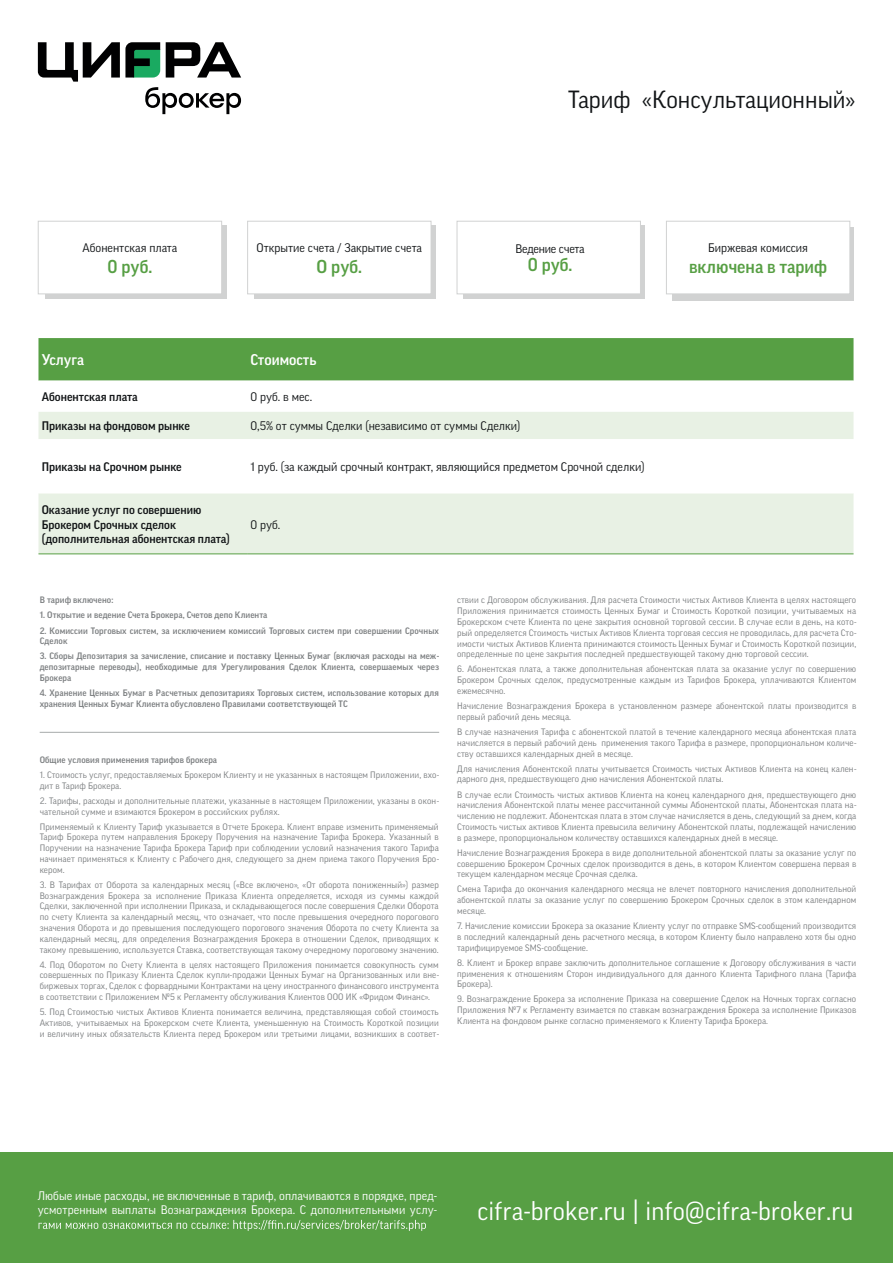
<style>
.page{position:relative;width:893px;height:1263px;background:#fff}
.page>*{position:absolute;margin:0;border:0;box-sizing:border-box;transform-origin:0 0}
.t1{font:25.2px "Good Pro";letter-spacing:.01em;color:#fff}
.t2{font:24px "Good Pro";color:#111416}
.t3{font:500 18px "Good Pro";color:#579f44}
.t4{font:500 15px "Good Pro";color:#fff}
.t5{font:12px "Good Pro";color:#111416}
.t6{font:500 12px/14.4px "Good Pro";color:#111416}
.t7{font:12px/14.4px "Good Pro";letter-spacing:.01em;color:#fff}
.t8{font:12px "Good Pro";letter-spacing:-.02em;color:#111416}
.t9{font:9px/10.8px "Good Pro";letter-spacing:.01em;color:#7c7f81;text-align:justify}
.t10{font:500 9px/10.8px "Good Pro";letter-spacing:.01em;color:#7c7f81}
</style>
<div class="page">
<svg style="left:38px;top:42px;width:203px;height:72px"></svg>
<div style="left:0;top:1152px;width:893px;height:111px;background:#579f44"></div>
<div style="left:38px;top:338px;width:815px;height:43px;background:#579f44"></div>
<div style="left:38px;top:412px;width:815px;height:141px;background:#e8f1e4"></div>
<svg style="left:38px;top:439px;width:815px;height:54px"></svg>
<hr style="left:38px;top:553px;width:209px;height:1px;background:#579f44">
<hr style="left:247px;top:553px;width:606px;height:1px;background:#579f44">
<div style="left:45px;top:225px;width:182px;height:74px;background:#d1d2d2"></div>
<div style="left:38px;top:221px;width:184px;height:73px;background:#fff"></div>
<div style="left:38px;top:221px;width:184px;height:73px;border:1px solid #d1d2d2"></div>
<div style="left:254px;top:225px;width:182px;height:74px;background:#d1d2d2"></div>
<div style="left:248px;top:221px;width:183px;height:73px;background:#fff"></div>
<div style="left:247px;top:221px;width:185px;height:73px;border:1px solid #d1d2d2"></div>
<div style="left:463px;top:225px;width:182px;height:74px;background:#d1d2d2"></div>
<div style="left:457px;top:221px;width:183px;height:73px;background:#fff"></div>
<div style="left:457px;top:221px;width:184px;height:73px;border:1px solid #d1d2d2"></div>
<div style="left:672px;top:227px;width:181px;height:74px;background:#d1d2d2"></div>
<div style="left:666px;top:221px;width:184px;height:73px;background:#fff"></div>
<div style="left:666px;top:221px;width:184px;height:73px;border:1px solid #d1d2d2"></div>
<svg style="left:39px;top:1220px;width:387px;height:11px"></svg>
<hr style="left:40px;top:732px;width:399px;height:1px;background:#a7aaaa">
<h3 class="t5" style="left:83px;top:240px;width:96px">Абонентская плата</h3>
<h3 class="t3" style="left:108px;top:257px;width:46px">0 руб.</h3>
<h3 class="t5" style="left:257px;top:240px;width:167px">Открытие счета / Закрытие счета</h3>
<h3 class="t3" style="left:317px;top:257px;width:47px">О руб.</h3>
<h2 class="t2" style="left:568px;top:86px;width:289px">Тариф «Консультационный»</h2>
<h3 class="t8" style="left:516px;top:242px;width:71px">Ведение счета</h3>
<h3 class="t3" style="left:528px;top:255px;width:46px">0 руб.</h3>
<h3 class="t5" style="left:708px;top:240px;width:101px">Биржевая комиссия</h3>
<h3 class="t3" style="left:689px;top:257px;width:140px">включена в тариф</h3>
<h3 class="t4" style="left:42px;top:352px;width:44px">Услуга</h3>
<h3 class="t4" style="left:250px;top:352px;width:68px">Стоимость</h3>
<h3 class="t6" style="left:42px;top:390px;width:97px">Абонентская плата</h3>
<h3 class="t5" style="left:250px;top:390px;width:63px">0 руб. в мес.</h3>
<h3 class="t6" style="left:42px;top:419px;width:150px">Приказы на фондовом рынке</h3>
<h3 class="t5" style="left:250px;top:419px;width:271px">0,5% от суммы Сделки (независимо от суммы Сделки)</h3>
<h3 class="t6" style="left:42px;top:460px;width:141px">Приказы на Срочном рынке</h3>
<h3 class="t5" style="left:250px;top:460px;width:396px">1 руб. (за каждый срочный контракт, являющийся предметом Срочной сделки)</h3>
<h3 class="t6" style="left:42px;top:503px;width:190px">Оказание услуг по совершению<br>Брокером Срочных сделок (дополнительная абонентская плата)</h3>
<h3 class="t5" style="left:250px;top:517px;width:31px">0 руб.</h3>
<p class="t10" style="left:40px;top:595px;width:75px">В тариф включено:</p>
<p class="t10" style="left:40px;top:610px;width:229px">1. Открытие и ведение Счета Брокера, Счетов депо Клиента</p>
<p class="t10" style="left:40px;top:625px;width:401px">2. Комиссии Торговых систем, за исключением комиссий Торговых систем при совершении Срочных<br>Сделок</p>
<p class="t10" style="left:40px;top:651px;width:401px;text-align:justify">3. Сборы Депозитария за зачисление, списание и поставку Ценных Бумаг (включая расходы на меж&shy;депозитарные переводы), необходимые для Урегулирования Сделок Клиента, совершаемых через Брокера</p>
<p class="t10" style="left:40px;top:687px;width:401px">4. Хранение Ценных Бумаг в Расчетных депозитариях Торговых систем, использование которых для хранения Ценных Бумаг Клиента обусловлено Правилами соответствующей ТС</p>
<p class="t10" style="left:40px;top:754px;width:179px">Общие условия применения тарифов брокера</p>
<p class="t9" style="left:40px;top:769px;width:401px">1. Стоимость услуг, предоставляемых Брокером Клиенту и не указанных в настоящем Приложении, вхо&shy;дит в Тариф Брокера.</p>
<p class="t9" style="left:40px;top:795px;width:401px">2. Тарифы, расходы и дополнительные платежи, указанные в настоящем Приложении, указаны в окон&shy;чательной сумме и взимаются Брокером в российских рублях.</p>
<p class="t9" style="left:40px;top:821px;width:401px">Применяемый к Клиенту Тариф указывается в Отчете Брокера. Клиент вправе изменить применяемый Тариф Брокера путем направления Брокеру Поручения на назначение Тарифа Брокера. Указанный в Поручении на назначение Тарифа Брокера Тариф при соблюдении условий назначения такого Тарифа начинает применяться к Клиенту с Рабочего дня, следующего за днем приема такого Поручения Бро&shy;кером.</p>
<p class="t9" style="left:40px;top:879px;width:401px">3. В Тарифах от Оборота за календарных месяц («Все включено», «От оборота пониженный») размер Вознаграждения Брокера за исполнение Приказа Клиента определяется, исходя из суммы каждой Сделки, заключенной при исполнении Приказа, и складывающегося после совершения Сделки Оборота по счету Клиента за календарный месяц, что означает, что после превышения очередного порогового значения Оборота и до превышения последующего порогового значения Оборота по счету Клиента за календарный месяц, для определения Вознаграждения Брокера в отношении Сделок, приводящих к такому превышению, используется Ставка, соответствующая такому очередному пороговому значению.</p>
<p class="t9" style="left:40px;top:959px;width:401px">4. Под Оборотом по Счету Клиента в целях настоящего Приложения понимается совокупность сумм совершенных по Приказу Клиента Сделок купли-продажи Ценных Бумаг на Организованных или вне&shy;биржевых торгах, Сделок с форвардными Контрактами на цену иностранного финансового инструмента в соответствии с Приложением №5 к Регламенту обслуживания Клиентов ООО ИК «Фридом Финанс».</p>
<p class="t9" style="left:40px;top:1006px;width:401px">5. Под Стоимостью чистых Активов Клиента понимается величина, представляющая собой стоимость Активов, учитываемых на Брокерском счете Клиента, уменьшенную на Стоимость Короткой позиции и величину иных обязательств Клиента перед Брокером или третьими лицами, возникших в соответ-</p>
<p class="t9" style="left:457px;top:595px;width:401px">ствии с Договором обслуживания. Для расчета Стоимости чистых Активов Клиента в целях настоящего Приложения принимается стоимость Ценных Бумаг и Стоимость Короткой позиции, учитываемых на Брокерском счете Клиента по цене закрытия основной торговой сессии. В случае если в день, на кото&shy;рый определяется Стоимость чистых Активов Клиента торговая сессия не проводилась, для расчета Сто&shy;имости чистых Активов Клиента принимаются стоимость Ценных Бумаг и Стоимость Короткой позиции, определенные по цене закрытия последней предшествующей такому дню торговой сессии.</p>
<p class="t9" style="left:457px;top:664px;width:401px">6. Абонентская плата, а также дополнительная абонентская плата за оказание услуг по совершению Брокером Срочных сделок, предусмотренные каждым из Тарифов Брокера, уплачиваются Клиентом ежемесячно.</p>
<p class="t9" style="left:457px;top:700px;width:401px">Начисление Вознаграждения Брокера в установленном размере абонентской платы производится в первый рабочий день месяца.</p>
<p class="t9" style="left:457px;top:726px;width:401px">В случае назначения Тарифа с абонентской платой в течение календарного месяца абонентская плата начисляется в первый рабочий день применения такого Тарифа в размере, пропорциональном количе&shy;ству оставшихся календарных дней в месяце.</p>
<p class="t9" style="left:457px;top:763px;width:401px">Для начисления Абонентской платы учитывается Стоимость чистых Активов Клиента на конец кален&shy;дарного дня, предшествующего дню начисления Абонентской платы.</p>
<p class="t9" style="left:457px;top:789px;width:401px">В случае если Стоимость чистых активов Клиента на конец календарного дня, предшествующего дню начисления Абонентской платы менее рассчитанной суммы Абонентской платы, Абонентская плата на&shy;числению не подлежит. Абонентская плата в этом случае начисляется в день, следующий за днем, когда Стоимость чистых активов Клиента превысила величину Абонентской платы, подлежащей начислению в размере, пропорциональном количеству оставшихся календарных дней в месяце.</p>
<p class="t9" style="left:457px;top:847px;width:400px">Начисление Вознаграждения Брокера в виде дополнительной абонентской платы за оказание услуг по совершению Брокером Срочных сделок производится в день, в котором Клиентом совершена первая в текущем календарном месяце Срочная сделка.</p>
<p class="t9" style="left:457px;top:884px;width:401px">Смена Тарифа до окончания календарного месяца не влечет повторного начисления дополнительной абонентской платы за оказание услуг по совершению Брокером Срочных сделок в этом календарном месяце.</p>
<p class="t9" style="left:457px;top:920px;width:401px">7. Начисление комиссии Брокера за оказание Клиенту услуг по отправке SMS-сообщений производится в последний календарный день расчетного месяца, в котором Клиенту было направлено хотя бы одно тарифицируемое SMS-сообщение.</p>
<p class="t9" style="left:457px;top:957px;width:401px">8. Клиент и Брокер вправе заключить дополнительное соглашение к Договору обслуживания в части применения к отношениям Сторон индивидуального для данного Клиента Тарифного плана (Тарифа Брокера).</p>
<p class="t9" style="left:457px;top:994px;width:401px">9. Вознаграждение Брокера за исполнение Приказа на совершение Сделок на Ночных торгах согласно Приложения №7 к Регламенту взимается по ставкам вознаграждения Брокера за исполнение Приказов Клиента на фондовом рынке согласно применяемого к Клиенту Тарифа Брокера.</p>
<h3 class="t7" style="left:38px;top:1188px;width:401px">Любые иные расходы, не включенные в тариф, оплачиваются в порядке, пред&shy;усмотренным выплаты Вознаграждения Брокера. С дополнительными услу-</h3>
<h1 class="t1" style="left:478px;top:1196px;width:377px">cifra-broker.ru | info@cifra-broker.ru</h1>
</div>
